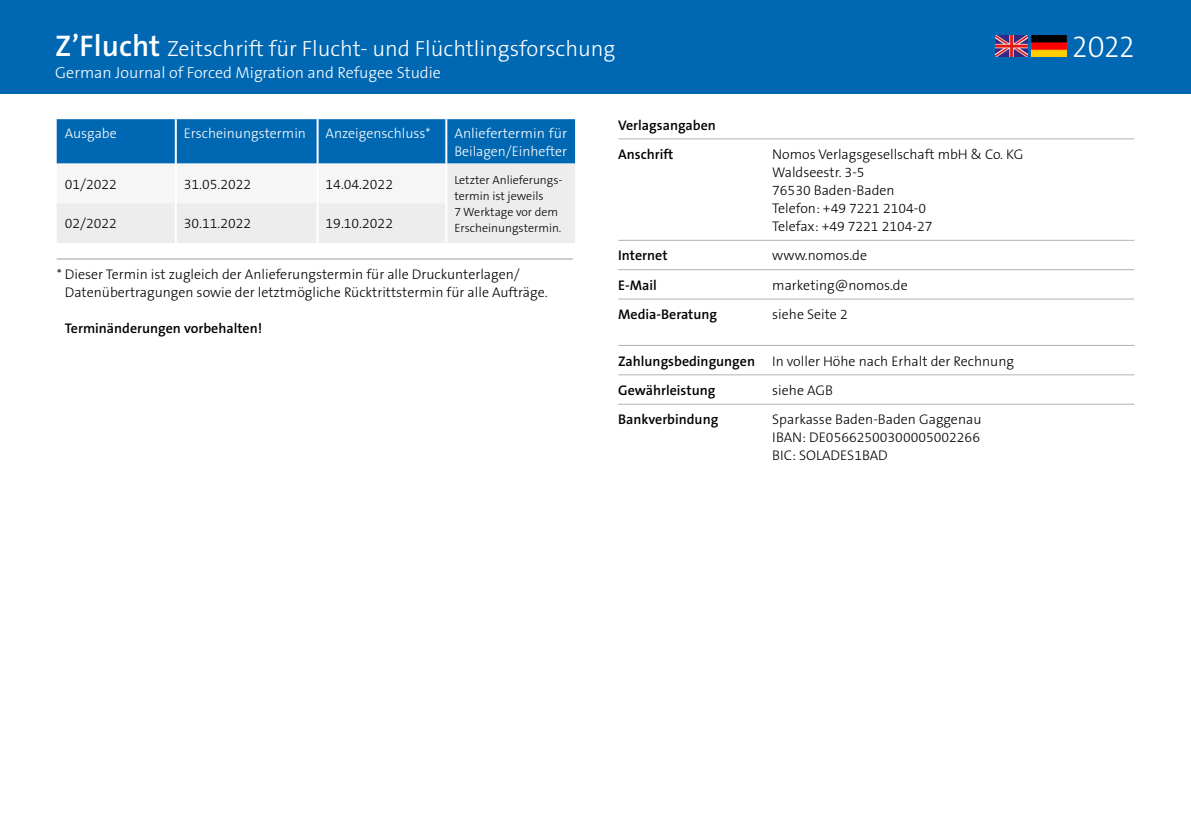
<style>
.page{position:relative;width:1191px;height:840px;background:#fff}
.page>*{position:absolute;margin:0;border:0;box-sizing:border-box;transform-origin:0 0}
.t1{font:300 30px "The Sans Os F";color:#fff}
.t2{font:300 22px "The Sans Os F";color:#fff}
.t3{font:300 16px "The Sans Os F";color:#fff}
.t4{font:300 14px/18px "The Sans Os F";color:#000}
.t5{font:600 14px/29.4px "The Sans Os F";color:#000}
.t6{font:300 14px/18px "The Sans Os F";color:#fff}
.t7{font:300 12px/16px "The Sans Os F";color:#000}
.s1{font-weight:600;font-size:30px}
.s2{font-weight:300}
</style>
<div class="page">
<div style="left:0;top:0;width:1191px;height:94px;background:#0068b3"></div>
<img style="left:1031px;top:35px;width:36px;height:22px">
<hr style="left:618px;top:138px;width:516px;height:1px;background:#b3b2b2">
<hr style="left:618px;top:240px;width:516px;height:1px;background:#b3b2b2">
<hr style="left:618px;top:269px;width:516px;height:1px;background:#b3b2b2">
<hr style="left:618px;top:298px;width:516px;height:1px;background:#b3b2b2">
<hr style="left:618px;top:345px;width:516px;height:1px;background:#b3b2b2">
<hr style="left:618px;top:374px;width:516px;height:1px;background:#b3b2b2">
<hr style="left:618px;top:403px;width:516px;height:1px;background:#b3b2b2">
<div style="left:57px;top:119px;width:518px;height:44px;background:#0068b3"></div>
<svg style="left:57px;top:163px;width:518px;height:80px;fill:#ededed"></svg>
<hr style="left:175px;top:119px;width:2px;height:44px;background:#fff">
<hr style="left:175px;top:163px;width:2px;height:40px;background:#fff">
<hr style="left:175px;top:203px;width:2px;height:40px;background:#fff">
<hr style="left:316px;top:119px;width:2px;height:44px;background:#fff">
<hr style="left:445px;top:119px;width:2px;height:44px;background:#fff">
<hr style="left:316px;top:163px;width:2px;height:40px;background:#fff">
<hr style="left:445px;top:163px;width:2px;height:40px;background:#fff">
<hr style="left:316px;top:203px;width:2px;height:40px;background:#fff">
<hr style="left:445px;top:203px;width:2px;height:40px;background:#fff">
<hr style="left:57px;top:258px;width:516px;height:1px;background:#9d9d9c">
<img style="left:995px;top:35px;width:32px;height:22px">
<h2 class="t2" style="left:55px;top:35px;width:561px"><span class="s1">Z’Flucht</span> Zeitschrift für Flucht- und Flüchtlingsforschung</h2>
<p class="t3" style="left:55px;top:63px;width:387px">German Journal of Forced Migration and Refugee Studie</p>
<p class="t6" style="left:65px;top:124px;width:54px">Ausgabe</p>
<p class="t6" style="left:184px;top:124px;width:124px">Erscheinungstermin</p>
<p class="t6" style="left:325px;top:124px;width:107px">Anzeigenschluss*</p>
<p class="t6" style="left:454px;top:124px;width:114px">Anliefertermin für<br>Beilagen/Einhefter</p>
<p class="t4" style="left:65px;top:175px;width:54px">01/2022</p>
<p class="t4" style="left:184px;top:175px;width:69px">31.05.2022</p>
<p class="t4" style="left:325px;top:175px;width:69px">14.04.2022</p>
<p class="t7" style="left:454px;top:172px;width:110px">Letzter Anlieferungs&shy;termin ist jeweils<br>7 Werktage vor dem</p>
<p class="t4" style="left:65px;top:215px;width:54px">02/2022</p>
<p class="t4" style="left:184px;top:215px;width:69px">30.11.2022</p>
<p class="t4" style="left:325px;top:215px;width:69px">19.10.2022</p>
<p class="t7" style="left:454px;top:220px;width:108px">Erscheinungstermin.</p>
<p class="t4" style="left:65px;top:265px;width:484px;text-indent:-8px">* Dieser Termin ist zugleich der Anlieferungstermin für alle Druckunterlagen/<br>Datenübertragungen sowie der letztmögliche Rücktrittstermin für alle Aufträge.</p>
<p class="t5" style="left:65px;top:313px;width:199px">Terminänderungen vorbehalten!</p>
<p class="t5" style="left:618px;top:110px;width:99px">Verlagsangaben<br>Anschrift</p>
<p class="t4" style="left:772px;top:145px;width:253px">Nomos Verlagsgesellschaft mbH &amp; Co. KG<br>Waldseestr. 3-5<br>76530 Baden-Baden<br>Telefon: +49 7221 2104-0<br>Telefax: +49 7221 2104-27</p>
<p class="t5" style="left:618px;top:241px;width:51px">Internet</p>
<p class="t4" style="left:772px;top:246px;width:96px">www.nomos.de</p>
<p class="t5" style="left:618px;top:270px;width:40px">E-Mail</p>
<p class="t4" style="left:772px;top:276px;width:137px">marketing@nomos.de</p>
<p class="t5" style="left:618px;top:299px;width:100px">Media-Beratung</p>
<p class="t4" style="left:772px;top:305px;width:77px">siehe Seite 2</p>
<p class="t5" style="left:618px;top:346px;width:397px">Zahlungsbedingungen <span class="s2">In voller Höhe nach Erhalt der Rechnung<br></span>Gewährleistung</p>
<p class="t4" style="left:772px;top:381px;width:62px">siehe AGB</p>
<p class="t5" style="left:618px;top:405px;width:102px">Bankverbindung</p>
<p class="t4" style="left:772px;top:410px;width:211px;text-align:justify">Sparkasse Baden-Baden Gaggenau IBAN: DE05662500300005002266<br>BIC: SOLADES1BAD</p>
<h1 class="t1" style="left:1072px;top:27px;width:64px">2022</h1>
</div>
